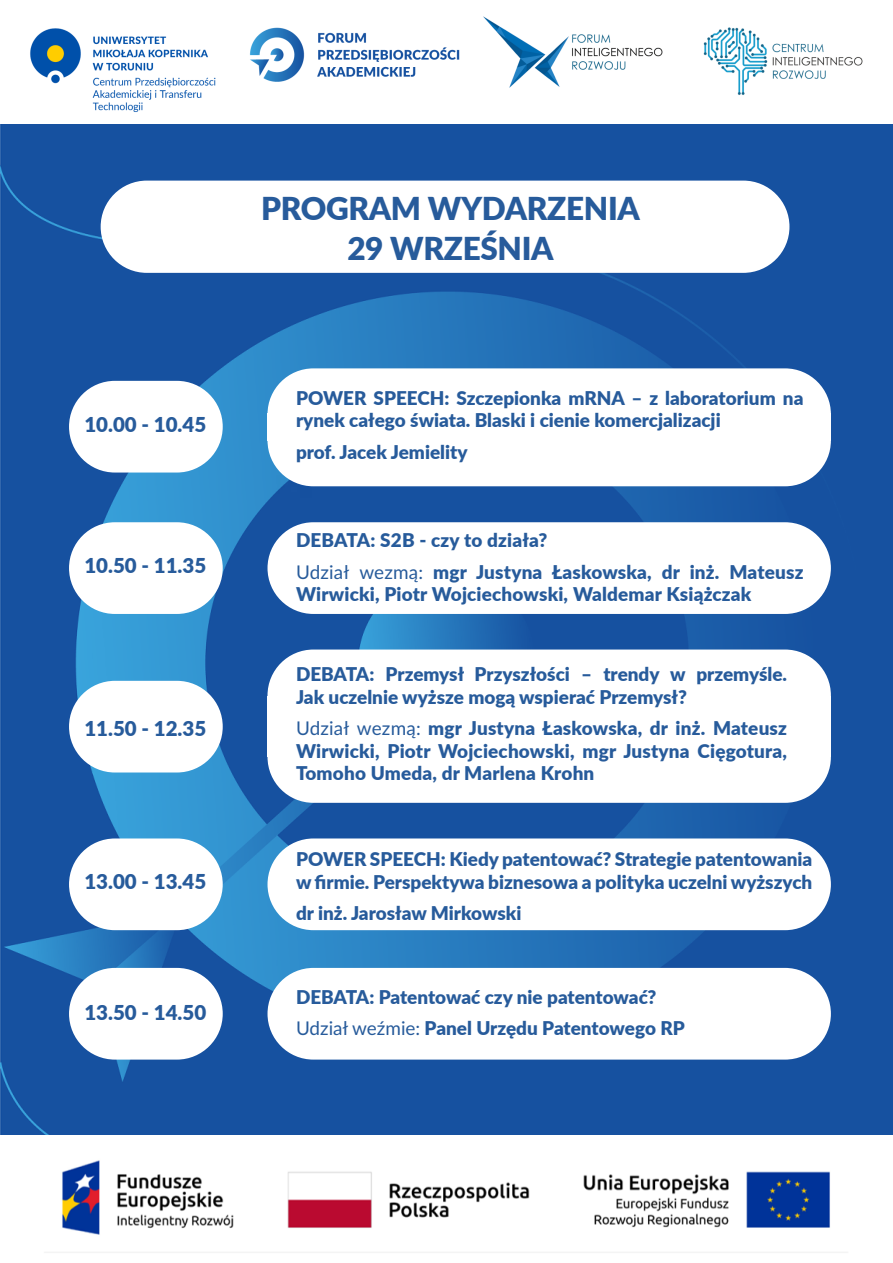
<style>
.page{position:relative;width:893px;height:1263px;background:#fff}
.page>*{position:absolute;margin:0;border:0;box-sizing:border-box;transform-origin:0 0}
.t1{font:900 31.5px/40.5px "Lato";letter-spacing:-.01em;color:#275b9b;text-align:center}
.t2{font:900 20.4px "Lato";color:#275b9b}
.t3{font:900 18.9px/22.6px "Lato";color:#275b9b}
.s1{font-weight:400}
</style>
<div class="page">
<img style="left:0;top:124px;width:893px;height:1011px">
<img style="left:30px;top:16px;width:833px;height:96px">
<div style="left:69px;top:381px;width:154px;height:91px;background:#fff;border-radius:46px"></div>
<div style="left:267px;top:368px;width:564px;height:92px;background:#fff;border-radius:46px"></div>
<div style="left:69px;top:522px;width:154px;height:92px;background:#fff;border-radius:46px"></div>
<div style="left:267px;top:522px;width:564px;height:92px;background:#fff;border-radius:46px"></div>
<div style="left:69px;top:681px;width:154px;height:91px;background:#fff;border-radius:46px"></div>
<div style="left:267px;top:649px;width:564px;height:92px;background:#fff;border-radius:46px"></div>
<div style="left:69px;top:838px;width:154px;height:92px;background:#fff;border-radius:46px"></div>
<div style="left:267px;top:838px;width:564px;height:92px;background:#fff;border-radius:46px"></div>
<div style="left:69px;top:968px;width:154px;height:91px;background:#fff;border-radius:46px"></div>
<div style="left:267px;top:968px;width:564px;height:91px;background:#fff;border-radius:46px"></div>
<div style="left:267px;top:395px;width:564px;height:91px;background:#fff;border-radius:46px"></div>
<div style="left:267px;top:413px;width:564px;height:27px;background:#fff"></div>
<div style="left:101px;top:181px;width:688px;height:92px;background:#fff;border-radius:46px"></div>
<div style="left:267px;top:711px;width:564px;height:92px;background:#fff;border-radius:46px"></div>
<div style="left:267px;top:696px;width:564px;height:61px;background:#fff"></div>
<img style="left:45px;top:1160px;width:802px;height:93px">
<p class="t2" style="left:84px;top:409px;width:123px">10.00 - 10.45</p>
<p class="t2" style="left:84px;top:550px;width:123px">10.50 - 11.35</p>
<p class="t2" style="left:84px;top:713px;width:123px">11.50 - 12.35</p>
<p class="t2" style="left:84px;top:866px;width:123px">13.00 - 13.45</p>
<p class="t2" style="left:84px;top:997px;width:123px">13.50 - 14.50</p>
<h1 class="t1" style="left:261px;top:186px;width:380px">PROGRAM WYDARZENIA<br>29 WRZEŚNIA</h1>
<p class="t3" style="left:296px;top:386px;width:509px">POWER SPEECH: Szczepionka mRNA – z laboratorium na rynek całego świata. Blaski i cienie komercjalizacji</p>
<p class="t3" style="left:296px;top:440px;width:173px">prof. Jacek Jemielity</p>
<p class="t3" style="left:296px;top:524px;width:509px;line-height:31.2px">DEBATA: S2B - czy to działa?<br><span class="s1">Udział wezmą:</span> mgr Justyna Łaskowska, dr inż. Mateusz</p>
<p class="t3" style="left:296px;top:582px;width:457px">Wirwicki, Piotr Wojciechowski, Waldemar Książczak</p>
<p class="t3" style="left:296px;top:662px;width:493px">DEBATA: Przemysł Przyszłości – trendy w przemyśle.<br>Jak uczelnie wyższe mogą wspierać Przemysł?</p>
<p class="t3" style="left:296px;top:716px;width:493px;text-align:justify"><span class="s1">Udział wezmą:</span> mgr Justyna Łaskowska, dr inż. Mateusz Wirwicki, Piotr Wojciechowski, mgr Justyna Cięgotura, Tomoho Umeda, dr Marlena Krohn</p>
<p class="t3" style="left:296px;top:847px;width:518px">POWER SPEECH: Kiedy patentować? Strategie patentowania w firmie. Perspektywa biznesowa a polityka uczelni wyższych</p>
<p class="t3" style="left:296px;top:901px;width:227px">dr inż. Jarosław Mirkowski</p>
<p class="t3" style="left:296px;top:980px;width:390px;line-height:31.2px">DEBATA: Patentować czy nie patentować?<br><span class="s1">Udział weźmie:</span> Panel Urzędu Patentowego RP</p>
</div>
